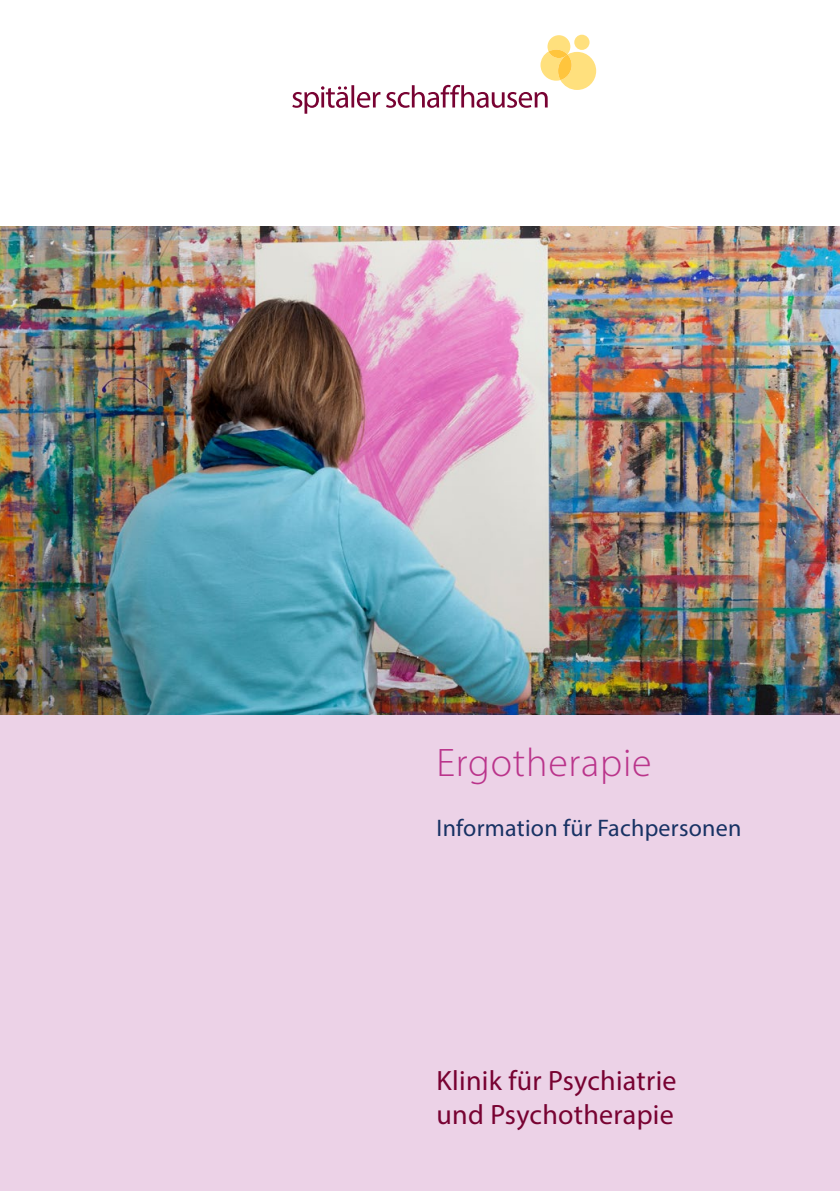
<style>
.page{position:relative;width:840px;height:1191px;background:#fff}
.page>*{position:absolute;margin:0;border:0;box-sizing:border-box;transform-origin:0 0}
.t1{font:300 40px "Myriad Pro";letter-spacing:.02em;color:#ba348b}
.t2{font:28px/34px "Myriad Pro";letter-spacing:.01em;color:#780232}
.t3{font:24px "Myriad Pro";letter-spacing:.01em;color:#183264}
</style>
<div class="page">
<div style="left:0;top:714px;width:839px;height:477px;background:#ecd2e7"></div>
<svg style="left:292px;top:35px;width:304px;height:79px"></svg>
<img style="left:0;top:227px;width:839px;height:487px">
<h1 class="t1" style="left:436px;top:738px;width:216px">Ergotherapie</h1>
<p class="t3" style="left:436px;top:813px;width:306px">Information für Fachpersonen</p>
<p class="t2" style="left:436px;top:1062px;width:241px">Klinik für Psychiatrie und Psychotherapie</p>
<p class="t2" style="left:437px;top:1064px;width:230px">Psychiat iezentrum<br>Breitenau</p>
</div>
